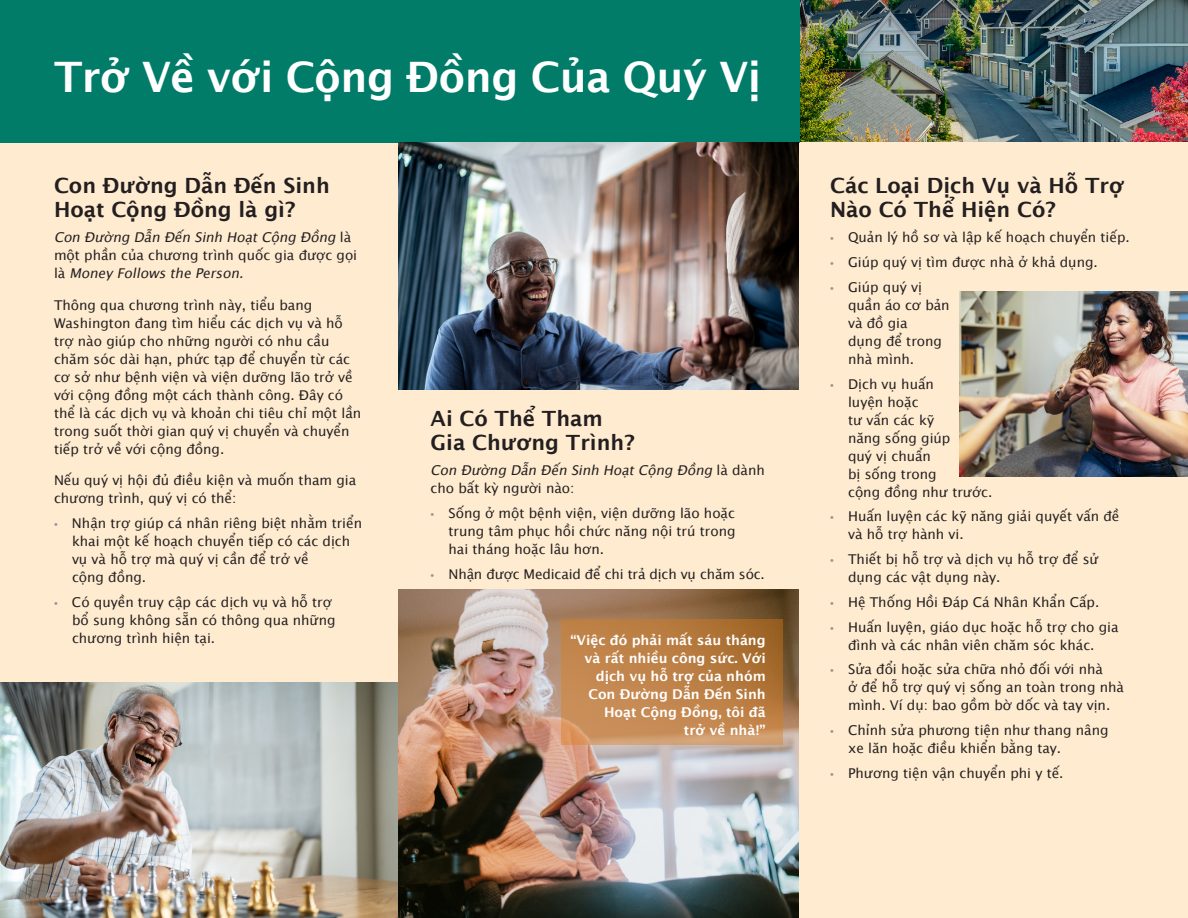
<style>
.page{position:relative;width:1188px;height:918px;background:#fff}
.page>*{position:absolute;margin:0;border:0;box-sizing:border-box;transform-origin:0 0}
.t1{font:700 42px "Lucida Grande";letter-spacing:-.01em;color:#fff}
.t2{font:700 21px/24px "Lucida Grande";color:#231f20}
.t3{font:13.5px/18px "Lucida Grande";color:#231f20}
.t4{font:italic 13.5px/18px "Lucida Grande";color:#231f20}
.t5{font:700 13.5px/18px "Lucida Grande";color:#fff;text-align:right}
.s1{font-style:normal}
.s2{font-family:"Myriad Pro";color:#939598}
</style>
<div class="page">
<img style="left:800px;top:0;width:388px;height:142px">
<div style="left:0;top:142px;width:1188px;height:776px;background:#ffecd0"></div>
<div style="left:0;top:0;width:800px;height:143px;background:#007c69"></div>
<img style="left:0;top:683px;width:398px;height:235px">
<img style="left:398px;top:143px;width:401px;height:247px">
<img style="left:398px;top:590px;width:401px;height:328px">
<svg style="left:561px;top:619px;width:222px;height:126px;background:#be824a"></svg>
<img style="left:959px;top:291px;width:229px;height:185px">
<p class="t1" style="left:54px;top:48px;width:709px">Trở Về với Cộng Đồng Của Quý Vị</p>
<p class="t2" style="left:54px;top:174px;width:277px">Con Đường Dẫn Đến Sinh<br>Hoạt Cộng Đồng là gì?</p>
<p class="t4" style="left:54px;top:229px;width:305px">Con Đường Dẫn Đến Sinh HoạtCộng Đồng <span class="s1">l à một phần của chương trình quốc gia được gọi l à</span> Money Follows the Person.</p>
<p class="t3" style="left:54px;top:297px;width:309px">Thông qua chương trình này, tiểu bang Washington đang tìm hiểu các dịch vụ và hỗ trợ nào giúp cho những người có nhu cầu chăm sóc dài hạn, phức tạp để chuyển từ các cơ sở như bệnh viện và viện dưỡng lão trở về với cộng đồng một cách thành công. Đây có thể là các dịch vụ và khoản chi tiêu chỉ một lần trong suốt thời gian quý vị chuyển và chuyển tiếp trở về với cộng đồng.</p>
<p class="t3" style="left:54px;top:472px;width:304px">Nếu quý vị hội đủ điều kiện và muốn tham gia chương trình, quý vị có thể:</p>
<p class="t3" style="left:72px;top:515px;width:292px;text-indent:-18px"><span class="s2">•</span> Nhận trợ giúp cá nhân riêng biệt nhằm triển khai một kế hoạch chuyển tiếp có các dịch vụ và hỗ trợ mà quý vị cần để trở về<br>cộng đồng.</p>
<p class="t3" style="left:72px;top:594px;width:265px;text-indent:-18px"><span class="s2">•</span> Có quyền truy cập các dịch vụ và hỗ trợ bổ sung không sẵn có thông qua những chương trình hiện tại.</p>
<p class="t2" style="left:431px;top:407px;width:206px">Ai Có Thể Tham<br>Gia Chương Trình?</p>
<p class="t4" style="left:431px;top:462px;width:336px">Con Đường Dẫn Đến Sinh HoạtCộng Đồng <span class="s1">l à d à n h cho bất kỳ người nào:</span></p>
<p class="t3" style="left:449px;top:505px;width:288px;text-align:justify;text-indent:-18px"><span class="s2">•</span> Sống ở một bệnh viện, viện dưỡng lão hoặc trung tâm phục hồi chức năng nội trú trong hai tháng hoặc lâu hơn.</p>
<p class="t3" style="left:431px;top:566px;width:336px"><span class="s2">•</span> Nhận được Medicaid để chi trả dịch vụ chăm sóc.</p>
<p class="t5" style="left:570px;top:632px;width:197px">“Việc đó phải mất sáu tháng và rất nhiều công sức. Với dịch vụ hỗ trợ của nhóm<br>Con Đường Dẫn Đến Sinh<br>Hoạt Cộng Đồng, tôi đã<br>trở về nhà!”</p>
<p class="t2" style="left:830px;top:174px;width:296px">Các Loại Dịch Vụ và Hỗ Trợ<br>Nào Có Thể Hiện Có?</p>
<p class="t3" style="left:830px;top:229px;width:301px"><span class="s2">•</span> Quản lý hồ sơ và lập kế hoạch chuyển tiếp.</p>
<p class="t3" style="left:830px;top:254px;width:269px"><span class="s2">•</span> Giúp quý vị tìm được nhà ở khả dụng.</p>
<p class="t3" style="left:848px;top:279px;width:103px;text-indent:-18px"><span class="s2">•</span> Giúp quý vị quần áo cơ bản và đồ gia<br>dụng để trong nhà mình.</p>
<p class="t3" style="left:848px;top:375px;width:146px;text-indent:-18px"><span class="s2">•</span> Dịch vụ huấn<br>luyện hoặc<br>tư vấn các kỹ<br>năng sống giúp<br>quý vị chuẩn<br>bị sống trong<br>cộng đồng như trước.</p>
<p class="t3" style="left:848px;top:508px;width:273px;text-indent:-18px"><span class="s2">•</span> Huấn luyện các kỹ năng giải quyết vấn đề và hỗ trợ hành vi.</p>
<p class="t3" style="left:848px;top:551px;width:252px;text-indent:-18px"><span class="s2">•</span> Thiết bị hỗ trợ và dịch vụ hỗ trợ để sử dụng các vật dụng này.</p>
<p class="t3" style="left:830px;top:594px;width:271px"><span class="s2">•</span> Hệ Thống Hồi Đáp Cá Nhân Khẩn Cấp.</p>
<p class="t3" style="left:830px;top:618px;width:290px;text-align:center"><span class="s2">•</span> Huấn luyện, giáo dục hoặc hỗ trợ cho gia đình và các nhân viên chăm sóc khác.</p>
<p class="t3" style="left:848px;top:661px;width:277px;text-indent:-18px"><span class="s2">•</span> Sửa đổi hoặc sửa chữa nhỏ đối với nhà<br>ở để hỗ trợ quý vị sống an toàn trong nhà mình. Ví dụ: bao gồm bờ dốc và tay vịn.</p>
<p class="t3" style="left:848px;top:722px;width:262px;text-indent:-18px"><span class="s2">•</span> Chỉnh sửa phương tiện như thang nâng xe lăn hoặc điều khiển bằng tay.</p>
<p class="t3" style="left:830px;top:765px;width:235px"><span class="s2">•</span> Phương tiện vận chuyển phi y tế.</p>
</div>
